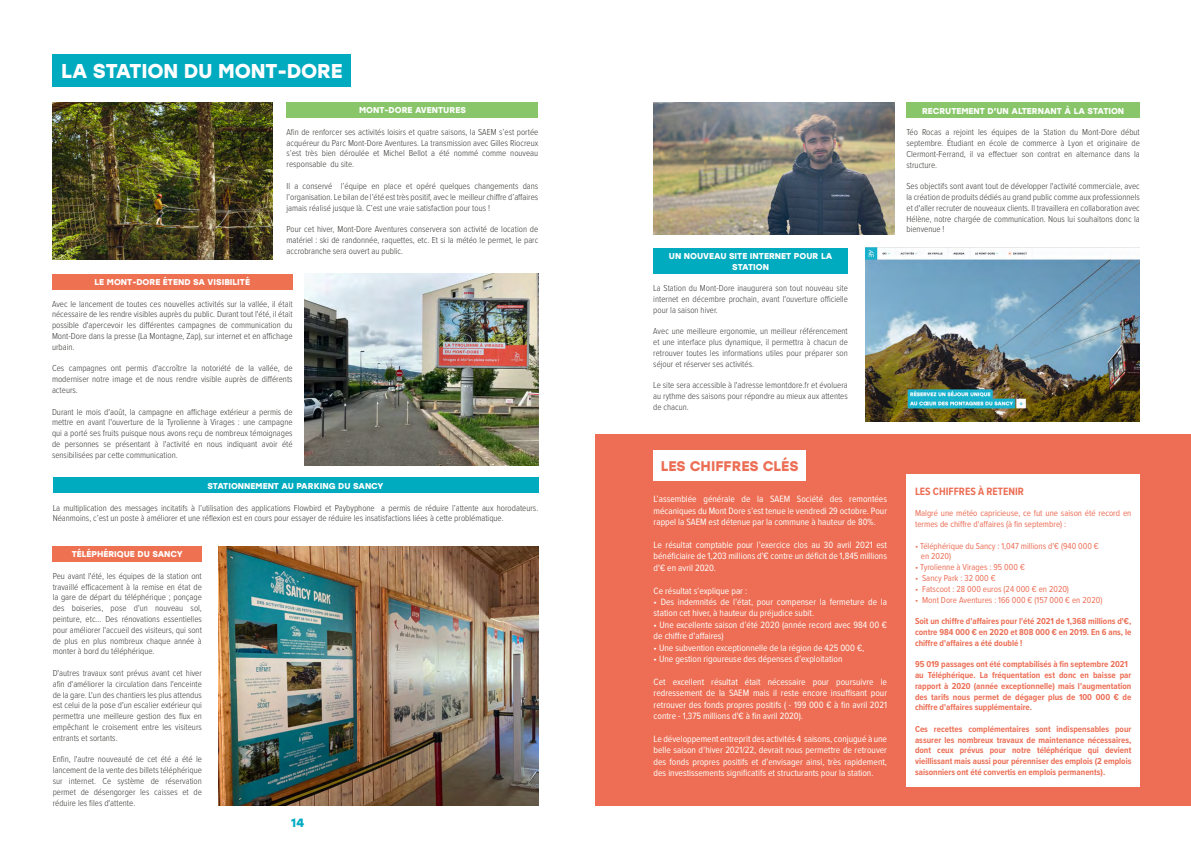
<style>
.page{position:relative;width:1191px;height:842px;background:#fff}
.page>*{position:absolute;margin:0;border:0;box-sizing:border-box;transform-origin:0 0}
.t1{font:700 20px "Stolzl";letter-spacing:-.01em;color:#fff}
.t2{font:700 13.9px "Stolzl";color:#ec6e55}
.t3{font:700 12px "Stolzl";color:#00abc0}
.t4{font:700 11px "Proxima Nova Cond";color:#ec6e55}
.t5{font:9.5px/11.4px "Proxima Nova Cond";color:#fff;text-align:justify}
.t6{font:300 9px/10.8px "Proxima Nova Cond";color:#383836;text-align:justify}
.t7{font:700 9px/10.8px "Proxima Nova Cond";color:#ec6e55;text-align:justify}
.t8{font:300 9px/10.8px "Proxima Nova Cond";color:#3c3c3b;text-align:justify}
.t9{font:9px/10.8px "Proxima Nova Cond";color:#ec6e55}
.t10{font:700 8.5px/10.8px "Stolzl";color:#fff;text-align:center}
</style>
<div class="page">
<img style="left:53px;top:102px;width:220px;height:157px">
<div style="left:286px;top:102px;width:252px;height:15px;background:#89c66a"></div>
<div style="left:53px;top:546px;width:149px;height:15px;background:#ee7151"></div>
<div style="left:53px;top:54px;width:298px;height:33px;background:#00abc0"></div>
<div style="left:53px;top:478px;width:485px;height:15px;background:#00abc0"></div>
<img style="left:218px;top:546px;width:320px;height:260px">
<div style="left:52px;top:274px;width:241px;height:15px;background:#ee7151"></div>
<img style="left:305px;top:274px;width:233px;height:192px">
<div style="left:906px;top:103px;width:233px;height:15px;background:#89c66a"></div>
<img style="left:653px;top:102px;width:241px;height:133px">
<img style="left:865px;top:248px;width:275px;height:173px">
<div style="left:653px;top:248px;width:195px;height:26px;background:#00abc0"></div>
<div style="left:595px;top:435px;width:596px;height:371px;background:#ed6e54"></div>
<div style="left:653px;top:450px;width:153px;height:30px;background:#fff"></div>
<div style="left:906px;top:474px;width:234px;height:313px;background:#fff"></div>
<h1 class="t1" style="left:61px;top:57px;width:283px">LA STATION DU MONT-DORE</h1>
<p class="t10" style="left:359px;top:104px;width:108px">MONT-DORE AVENTURES</p>
<p class="t6" style="left:286px;top:126px;width:253px">Afin de renforcer ses activités loisirs et quatre saisons, la SAEM s’est portée acquéreur du Parc Mont-Dore Aventures. La transmission avec Gilles Riocreux s’est très bien déroulée et Michel Bellot a été nommé comme nouveau responsable du site.</p>
<p class="t6" style="left:286px;top:180px;width:253px">Il a conservé l’équipe en place et opéré quelques changements dans l’organisation. Le bilan de l’été est très positif, avec le meilleur chiffre d’affaires jamais réalisé jusque là. C’est une vraie satisfaction pour tous !</p>
<p class="t6" style="left:286px;top:223px;width:253px">Pour cet hiver, Mont-Dore Aventures conservera son activité de location de matériel : ski de randonnée, raquettes, etc. Et si la météo le permet, le parc accrobranche sera ouvert au public.</p>
<p class="t10" style="left:95px;top:276px;width:157px">LE MONT-DORE ÉTEND SA VISIBILITÉ</p>
<p class="t6" style="left:52px;top:298px;width:242px">Avec le lancement de toutes ces nouvelles activités sur la vallée, il était nécessaire de les rendre visibles auprès du public. Durant tout l'été, il était possible d'apercevoir les différentes campagnes de communication du Mont-Dore dans la presse (La Montagne, Zap), sur internet et en affichage urbain.</p>
<p class="t6" style="left:52px;top:363px;width:242px">Ces campagnes ont permis d'accroître la notoriété de la vallée, de moderniser notre image et de nous rendre visible auprès de différents acteurs.</p>
<p class="t6" style="left:52px;top:406px;width:242px">Durant le mois d'août, la campagne en affichage extérieur a permis de mettre en avant l'ouverture de la Tyrolienne à Virages : une campagne qui a porté ses fruits puisque nous avons reçu de nombreux témoignages de personnes se présentant à l'activité en nous indiquant avoir été sensibilisées par cette communication.</p>
<p class="t10" style="left:207px;top:480px;width:178px">STATIONNEMENT AU PARKING DU SANCY</p>
<p class="t6" style="left:53px;top:502px;width:487px">La multiplication des messages incitatifs à l’utilisation des applications Flowbird et Paybyphone a permis de réduire l’attente aux horodateurs.<br>Néanmoins, c’est un poste à améliorer et une réflexion est en cours pour essayer de réduire les insatisfactions liées à cette problématique.</p>
<p class="t10" style="left:72px;top:548px;width:113px">TÉLÉPHÉRIQUE DU SANCY</p>
<p class="t6" style="left:53px;top:570px;width:151px">Peu avant l'été, les équipes de la station ont travaillé efficacement à la remise en état de la gare de départ du téléphérique ; ponçage des boiseries, pose d'un nouveau sol, peinture, etc... Des rénovations essentielles pour améliorer l'accueil des visiteurs, qui sont de plus en plus nombreux chaque année à monter à bord du téléphérique.</p>
<p class="t6" style="left:53px;top:667px;width:151px">D'autres travaux sont prévus avant cet hiver afin d'améliorer la circulation dans l'enceinte de la gare. L'un des chantiers les plus attendus est celui de la pose d'un escalier extérieur qui permettra une meilleure gestion des flux en empêchant le croisement entre les visiteurs entrants et sortants.</p>
<p class="t6" style="left:53px;top:753px;width:151px">Enfin, l'autre nouveauté de cet été a été le lancement de la vente des billets téléphérique sur internet. Ce système de réservation permet de désengorger les caisses et de réduire les files d'attente.</p>
<h3 class="t3" style="left:291px;top:814px;width:14px">14</h3>
<p class="t10" style="left:669px;top:250px;width:165px">UN NOUVEAU SITE INTERNET POUR LA<br>STATION</p>
<p class="t8" style="left:653px;top:282px;width:196px">La Station du Mont-Dore inaugurera son tout nouveau site internet en décembre prochain, avant l'ouverture officielle pour la saison hiver.</p>
<p class="t8" style="left:653px;top:326px;width:196px">Avec une meilleure ergonomie, un meilleur référencement et une interface plus dynamique, il permettra à chacun de retrouver toutes les informations utiles pour préparer son séjour et réserver ses activités.</p>
<p class="t8" style="left:653px;top:380px;width:196px">Le site sera accessible à l'adresse lemontdore.fr et évoluera au rythme des saisons pour répondre au mieux aux attentes de chacun.</p>
<h2 class="t2" style="left:660px;top:456px;width:139px">LES CHIFFRES CLÉS</h2>
<p class="t5" style="left:653px;top:493px;width:235px">L’assemblée générale de la SAEM Société des remontées mécaniques du Mont Dore s’est tenue le vendredi 29 octobre. Pour rappel la SAEM est détenue par la commune à hauteur de 80%.</p>
<p class="t5" style="left:653px;top:539px;width:235px">Le résultat comptable pour l’exercice clos au 30 avril 2021 est bénéficiaire de 1,203 millions d'€ contre un déficit de 1,845 millions d'€ en avril 2020.</p>
<p class="t5" style="left:653px;top:584px;width:95px">Ce résultat s’explique par :</p>
<p class="t5" style="left:653px;top:596px;width:235px">• Des indemnités de l’état, pour compenser la fermeture de la station cet hiver, à hauteur du préjudice subit.</p>
<p class="t5" style="left:653px;top:618px;width:235px">• Une excellente saison d’été 2020 (année record avec 984 00 € de chiffre d'affaires)</p>
<p class="t5" style="left:653px;top:641px;width:212px">• Une subvention exceptionnelle de la région de 425 000 €,</p>
<p class="t5" style="left:653px;top:653px;width:190px">• Une gestion rigoureuse des dépenses d’exploitation</p>
<p class="t5" style="left:653px;top:675px;width:235px">Cet excellent résultat était nécessaire pour poursuivre le redressement de la SAEM mais il reste encore insuffisant pour retrouver des fonds propres positifs ( - 199 000 € à fin avril 2021 contre - 1,375 millions d'€ à fin avril 2020).</p>
<p class="t5" style="left:653px;top:732px;width:235px">Le développement entreprit des activités 4 saisons, conjugué à une belle saison d’hiver 2021/22, devrait nous permettre de retrouver des fonds propres positifs et d’envisager ainsi, très rapidement, des investissements significatifs et structurants pour la station.</p>
<p class="t10" style="left:922px;top:105px;width:204px">RECRUTEMENT D'UN ALTERNANT À LA STATION</p>
<p class="t6" style="left:906px;top:126px;width:235px">Téo Rocas a rejoint les équipes de la Station du Mont-Dore début septembre. Étudiant en école de commerce à Lyon et originaire de Clermont-Ferrand, il va effectuer son contrat en alternance dans la structure.</p>
<p class="t6" style="left:906px;top:180px;width:235px">Ses objectifs sont avant tout de développer l'activité commerciale, avec la création de produits dédiés au grand public comme aux professionnels et d'aller recruter de nouveaux clients. Il travaillera en collaboration avec Hélène, notre chargée de communication. Nous lui souhaitons donc la bienvenue !</p>
<p class="t4" style="left:915px;top:483px;width:110px">LES CHIFFRES À RETENIR</p>
<p class="t9" style="left:915px;top:508px;width:218px">Malgré une météo capricieuse, ce fut une saison été record en termes de chiffre d'affaires (à fin septembre) :</p>
<p class="t9" style="left:920px;top:540px;width:180px;text-indent:-6px">• Téléphérique du Sancy : 1,047 millions d'€ (940 000 € en 2020)</p>
<p class="t9" style="left:915px;top:561px;width:111px">• Tyrolienne à Virages : 95 000 €</p>
<p class="t9" style="left:915px;top:572px;width:82px">• Sancy Park : 32 000 €</p>
<p class="t9" style="left:915px;top:583px;width:155px">• Fatscoot : 28 000 euros (24 000 € en 2020)</p>
<p class="t9" style="left:915px;top:594px;width:189px">• Mont Dore Aventures : 166 000 € (157 000 € en 2020)</p>
<p class="t7" style="left:915px;top:615px;width:218px">Soit un chiffre d'affaires pour l'été 2021 de 1,368 millions d'€, contre 984 000 € en 2020 et 808 000 € en 2019. En 6 ans, le chiffre d'affaires a été doublé !</p>
<p class="t7" style="left:915px;top:659px;width:218px;text-align:left">95 019 passages ont été comptabilisés à fin septembre 2021 au Téléphérique. La fréquentation est donc en baisse par rapport à 2020 (année exceptionnelle) mais l'augmentation des tarifs nous permet de dégager plus de 100 000 € de chiffre d'affaires supplémentaire.</p>
<p class="t7" style="left:915px;top:723px;width:218px">Ces recettes complémentaires sont indispensables pour assurer les nombreux travaux de maintenance nécessaires, dont ceux prévus pour notre téléphérique qui devient vieillissant mais aussi pour pérenniser des emplois (2 emplois saisonniers ont été convertis en emplois permanents).</p>
</div>
